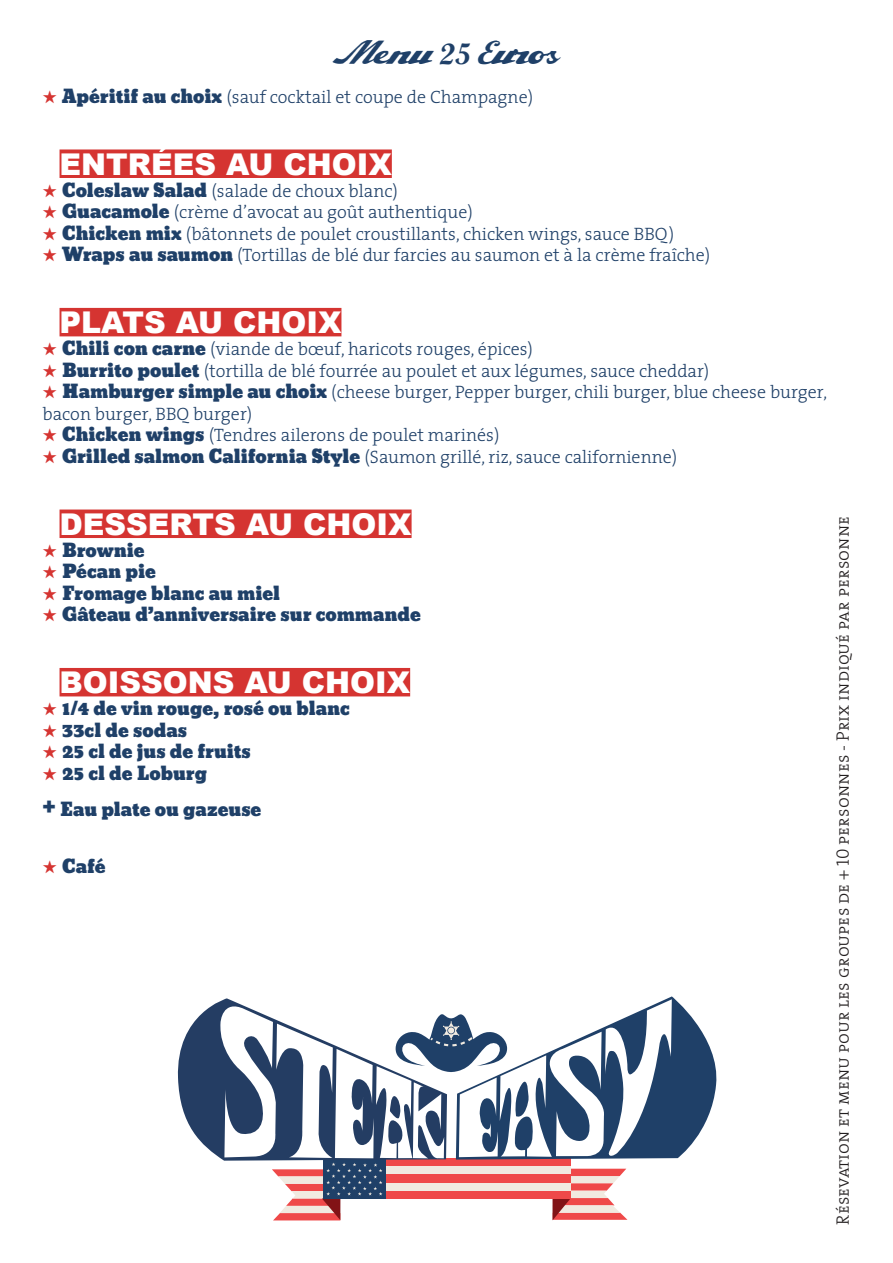
<style>
.page{position:relative;width:893px;height:1263px;background:#fff}
.page>*{position:absolute;margin:0;border:0;box-sizing:border-box;transform-origin:0 0}
.titre{font:900 30px "Arial";color:#fff}
.t1{font:italic 700 30px "Alfaowner Script";color:#1f4068}
.plat{font:300 18px/21.6px "The Serif";color:#1f4068}
.plat-2{font:18px "Bevan";color:#1f4068}
.t2{font:18px "The Serif Light Caps";color:#231f20}
.s1{color:#d53431}
.s2{font-family:"Bevan";font-weight:400}
.s3{font-size:30px}
</style>
<div class="page">
<div style="left:60px;top:149px;width:332px;height:29px;background:#d53431"></div>
<div style="left:60px;top:308px;width:281px;height:28px;background:#d53431"></div>
<div style="left:60px;top:509px;width:352px;height:29px;background:#d53431"></div>
<div style="left:60px;top:668px;width:350px;height:28px;background:#d53431"></div>
<svg style="left:177px;top:996px;width:540px;height:224px"></svg>
<p class="t1" style="left:333px;top:35px;width:229px">Menu 25 Euros</p>
<p class="plat" style="left:43px;top:86px;width:492px"><span class="s1">★</span> <span class="s2">Apéritif au choix</span> (sauf cocktail et coupe de Champagne)</p>
<p class="titre" style="left:60px;top:142px;width:247px">ENTRÉES AU CHOIX</p>
<p class="plat" style="left:43px;top:179px;width:357px"><span class="s1">★</span> <span class="s2">Coleslaw Salad</span> (salade de choux blanc)</p>
<p class="plat" style="left:43px;top:201px;width:432px"><span class="s1">★</span> <span class="s2">Guacamole</span> (crème d’avocat au goût authentique)</p>
<p class="plat" style="left:43px;top:222px;width:633px"><span class="s1">★</span> <span class="s2">Chicken mix</span> (bâtonnets de poulet croustillants, chicken wings, sauce BBQ)</p>
<p class="plat" style="left:43px;top:244px;width:669px"><span class="s1">★</span> <span class="s2">Wraps au saumon</span> (Tortillas de blé dur farcies au saumon et à la crème fraîche)</p>
<p class="titre" style="left:60px;top:301px;width:22px">PLATS</p>
<p class="titre" style="left:176px;top:301px;width:80px">AU CHOIX</p>
<p class="plat" style="left:43px;top:338px;width:492px"><span class="s1">★</span> <span class="s2">Chili con carne</span> (viande de bœuf, haricots rouges, épices)</p>
<p class="plat" style="left:43px;top:359px;width:668px"><span class="s1">★</span> <span class="s2">Burrito poulet</span> (tortilla de blé fourrée au poulet et aux légumes, sauce cheddar)</p>
<p class="plat" style="left:43px;top:381px;width:786px"><span class="s1">★</span> <span class="s2">Hamburger simple au choix</span> (cheese burger, Pepper burger, chili burger, blue cheese burger, bacon burger, BBQ burger)</p>
<p class="plat" style="left:43px;top:424px;width:458px"><span class="s1">★</span> <span class="s2">Chicken wings</span> (Tendres ailerons de poulet marinés)</p>
<p class="plat" style="left:43px;top:446px;width:636px"><span class="s1">★</span> <span class="s2">Grilled salmon California Style</span> (Saumon grillé, riz, sauce californienne)</p>
<p class="titre" style="left:60px;top:502px;width:267px">DESSERTS AU CHOIX</p>
<p class="plat-2" style="left:43px;top:536px;width:104px"><span class="s1">★</span> Brownie</p>
<p class="plat-2" style="left:43px;top:557px;width:115px"><span class="s1">★</span> Pécan pie</p>
<p class="plat-2" style="left:43px;top:579px;width:239px"><span class="s1">★</span> Fromage blanc au miel</p>
<p class="plat-2" style="left:43px;top:600px;width:380px"><span class="s1">★</span> Gâteau d’anniversaire sur commande</p>
<p class="titre" style="left:60px;top:661px;width:45px">BOISSO</p>
<p class="titre" style="left:188px;top:661px;width:137px">NSAU CHOIX</p>
<p class="plat-2" style="left:43px;top:694px;width:309px"><span class="s1">★</span> 1/4 de vin rouge, rosé ou blanc</p>
<p class="plat-2" style="left:43px;top:716px;width:146px"><span class="s1">★</span> 33cl de sodas</p>
<p class="plat-2" style="left:43px;top:737px;width:210px"><span class="s1">★</span> 25 cl de jus de fruits</p>
<p class="plat-2" style="left:43px;top:759px;width:166px"><span class="s1">★</span> 25 cl de Loburg</p>
<p class="plat-2" style="left:43px;top:795px;width:220px"><span class="s3">+</span> Eau plate ou gazeuse</p>
<p class="plat-2" style="left:43px;top:852px;width:65px"><span class="s1">★</span> Café</p>
<p class="t2" style="left:828px;top:1225px;width:710px;rotate:-90deg">Résevation et menu pour les groupes de + 10 personnes - Prix indiqué par personne</p>
</div>
